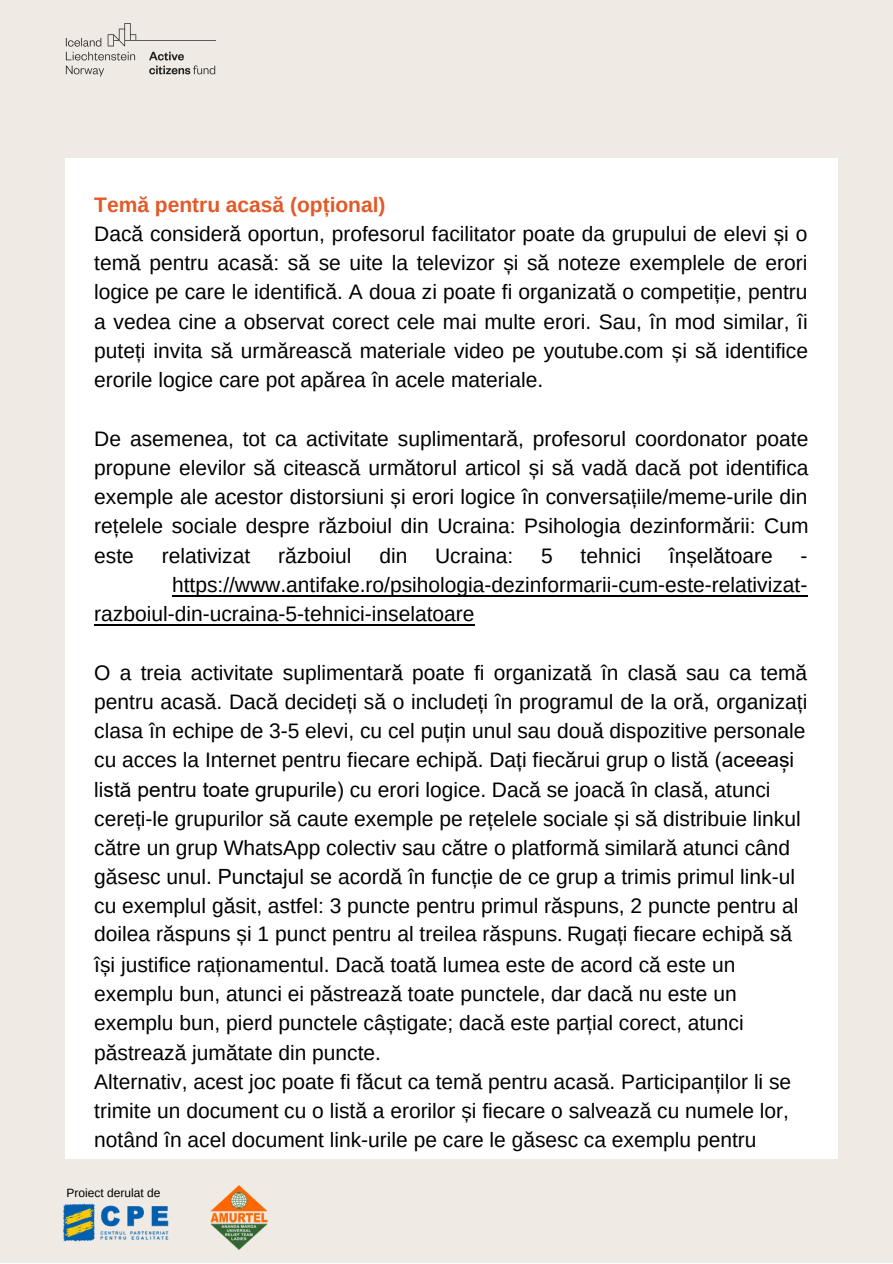
<style>
.page{position:relative;width:893px;height:1264px;background:#fff}
.page>*{position:absolute;margin:0;border:0;box-sizing:border-box;transform-origin:0 0}
.t1{font:21px/29.2px "Arimo";color:#000;text-align:justify}
.t2{font:700 21px "Arimo";color:#e45927}
.t3{font:12px "Arimo";color:#000}
.s1{font-family:"Arial"}
.s2{font-family:"Minion Pro"}
</style>
<div class="page">
<div style="left:0;top:0;width:892px;height:1262px;background:#efeae4"></div>
<div style="left:66px;top:158px;width:771px;height:1000px;background:#fff"></div>
<img style="left:66px;top:23px;width:149px;height:53px">
<img style="left:63px;top:1203px;width:106px;height:38px">
<img style="left:210px;top:1185px;width:58px;height:65px">
<hr style="left:172px;top:595px;width:635px;height:1px;background:#000">
<hr style="left:95px;top:624px;width:379px;height:1px;background:#000">
<p class="t2" style="left:94px;top:193px;width:293px">Temă pentru acasă (opțional)</p>
<p class="t1" style="left:94px;top:219px;width:715px">Dacă consideră oportun, profesorul facilitator poate da grupului de elevi și o temă pentru acasă: să se uite la televizor și să noteze exemplele de erori logice pe care le identifică. A doua zi poate fi organizată o competiție, pentru a vedea cine a observat corect cele mai multe erori. Sau, în mod similar, îi puteți invita să urmărească materiale video pe youtube.com și să identifice erorile logice care pot apărea în acele materiale.</p>
<p class="t1" style="left:94px;top:424px;width:715px">De asemenea, tot ca activitate suplimentară, profesorul coordonator poate propune elevilor să citească următorul articol și să vadă dacă pot identifica exemple ale acestor distorsiuni și erori logice în conversațiile/meme-urile din rețelele sociale despre războiul din Ucraina: Psihologia dezinformării: Cum este</p>
<p class="t1" style="left:162px;top:540px;width:90px">relativizat</p>
<p class="t1" style="left:278px;top:540px;width:75px">războiul</p>
<p class="t1" style="left:379px;top:540px;width:29px">din</p>
<p class="t1" style="left:435px;top:540px;width:80px">Ucraina:</p>
<p class="t1" style="left:541px;top:540px;width:13px">5</p>
<p class="t1" style="left:580px;top:540px;width:62px">tehnici</p>
<p class="t1" style="left:669px;top:540px;width:105px">înșelătoare</p>
<p class="t1" style="left:800px;top:540px;width:8px">-</p>
<p class="t1" style="left:172px;top:570px;width:636px">https://www.antifake.ro/psihologia-dezinformarii-cum-este-relativizat-</p>
<p class="t1" style="left:94px;top:599px;width:381px">razboiul-din-ucraina-5-tehnici-inselatoare</p>
<p class="t1" style="left:94px;top:657px;width:714px;text-align:left">O a treia activitate suplimentară poate fi organizată în clasă sau ca temă pentru acasă. Dacă decideți să o includeți în programul de la oră, organizați clasa în echipe de 3-5 elevi, cu cel puțin unul sau două dispozitive personale cu acces la Internet pentru fiecare echipă. Dați fiecărui grup o listă <span class="s1">(aceeași listă pentru toate grupurile)</span> cu erori logice. Dacă se joacă în clasă, atunci cereți-le grupurilor să caute exemple pe rețelele sociale și să distribuie linkul către un grup WhatsApp colectiv sau către o platformă similară atunci când găsesc unul. <span class="s1">Punctajul</span> se acordă în funcție de ce grup a trimis primul link-ul cu exemplul găsit, astfel: 3 puncte pentru primul răspuns, 2 puncte pentru al doilea răspuns și 1 punct pentru al treilea răspuns<span class="s2">.</span> Rugați fiecare echipă să</p>
<p class="t1" style="left:94px;top:950px;width:698px;text-align:left">își justifice raționamentul. Dacă toată lumea este de acord că este un exemplu bun, atunci ei păstrează toate punctele, dar dacă nu este un exemplu bun, pierd punctele câștigate; dacă este parțial corect, atunci păstrează jumătate din puncte.<br>Alternativ, acest joc poate fi făcut ca temă pentru acasă. Participanților li se trimite un document cu o listă a erorilor și fiecare o salvează cu numele lor, notând în acel document link-urile pe care le găsesc ca exemplu pentru</p>
<p class="t3" style="left:66px;top:1186px;width:95px">Proiect derulat de</p>
</div>
